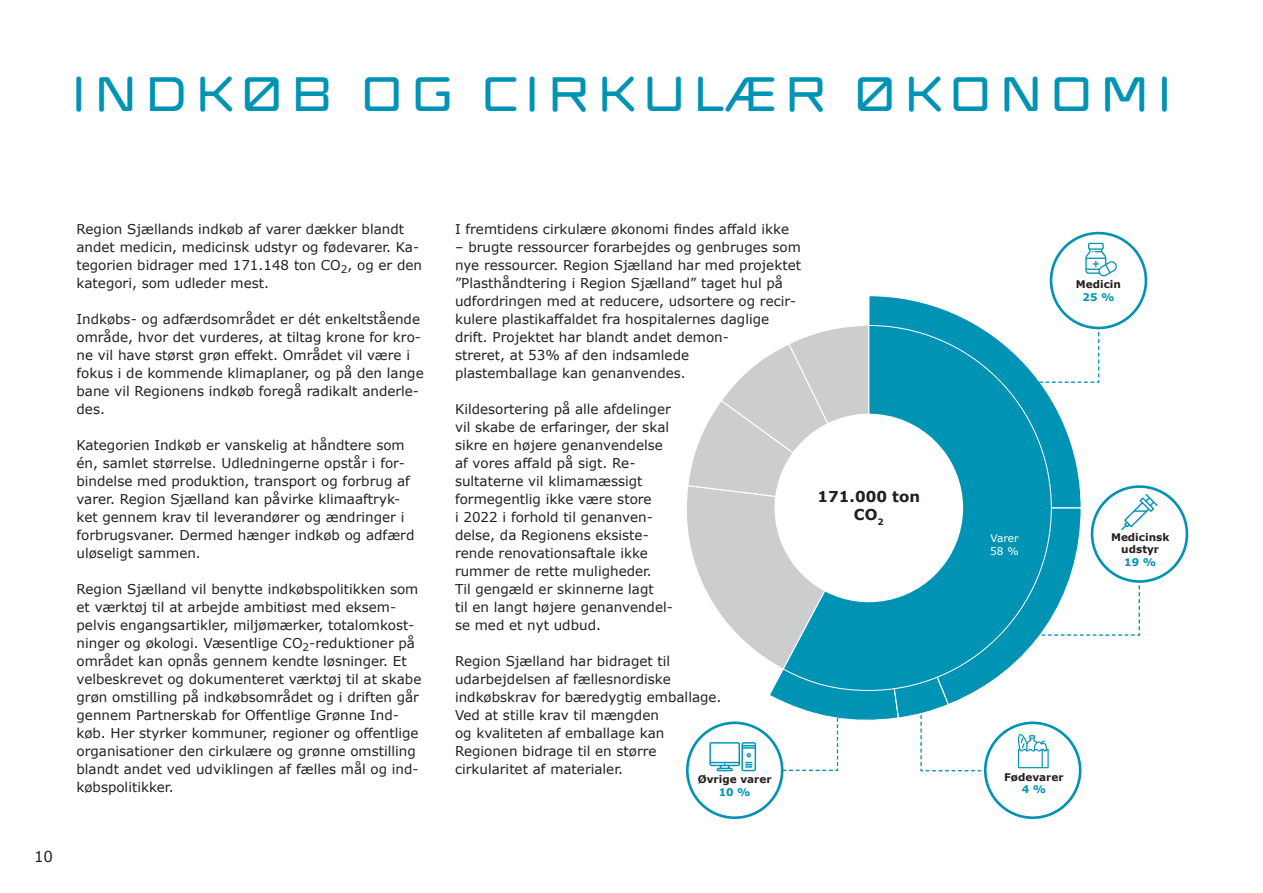
<style>
.page{position:relative;width:1263px;height:893px;background:#fff}
.page>*{position:absolute;margin:0;border:0;box-sizing:border-box;transform-origin:0 0}
.t1{font:48px "REGIONSJAELLANDLUKKET";color:#0093b4}
.t2{font:700 15px/18px "Verdana";color:#231f20;text-align:center}
.t3{font:15px "Verdana";color:#231f20}
.t4{font:13.5px/18px "Verdana";color:#231f20}
.t5{font:700 10.5px/12.6px "Verdana";color:#231f20;text-align:center}
.t6{font:700 10.5px "Verdana";color:#0093b4}
.t7{font:10.5px/12.6px "Verdana";color:#fff}
</style>
<div class="page">
<div style="left:1050px;top:232px;width:97px;height:97px;border:3px solid #0093b4;border-radius:50%"></div>
<svg style="left:1085px;top:243px;width:32px;height:34px"></svg>
<div style="left:686px;top:721px;width:97px;height:98px;border:3px solid #0093b4;border-radius:50%"></div>
<div style="left:984px;top:721px;width:97px;height:98px;border:3px solid #0093b4;border-radius:50%"></div>
<svg style="left:686px;top:296px;width:471px;height:476px"></svg>
<h1 class="t1" style="left:68px;top:64px;width:1110px">INDKØB OG CIRKULÆR ØKONOMI</h1>
<p class="t3" style="left:34px;top:846px;width:21px">10</p>
<p class="t4" style="left:77px;top:220px;width:347px">Region Sjællands indkøb af varer dækker blandt andet medicin, medicinsk udstyr og fødevarer. Ka&shy;tegorien bidrager med 171.148 ton CO<sub>2</sub>, og er den kategori, som udleder mest.</p>
<p class="t4" style="left:77px;top:310px;width:349px">Indkøbs- og adfærdsområdet er dét enkeltstående område, hvor det vurderes, at tiltag krone for kro&shy;ne vil have størst grøn effekt. Området vil være i fokus i de kommende klimaplaner, og på den lange bane vil Regionens indkøb foregå radikalt anderle&shy;des.</p>
<p class="t4" style="left:77px;top:436px;width:339px">Kategorien Indkøb er vanskelig at håndtere som én, samlet størrelse. Udledningerne opstår i for&shy;bindelse med produktion, transport og forbrug af varer. Region Sjælland kan påvirke klimaaftryk&shy;ket gennem krav til leverandører og ændringer i forbrugsvaner. Dermed hænger indkøb og adfærd uløseligt sammen.</p>
<p class="t4" style="left:77px;top:580px;width:346px">Region Sjælland vil benytte indkøbspolitikken som et værktøj til at arbejde ambitiøst med eksem&shy;pelvis engangsartikler, miljømærker, totalomkost&shy;ninger og økologi. Væsentlige CO<sub>2</sub>-reduktioner på området kan opnås gennem kendte løsninger. Et velbeskrevet og dokumenteret værktøj til at skabe grøn omstilling på indkøbsområdet og i driften går gennem Partnerskab for Offentlige Grønne Ind&shy;køb. Her styrker kommuner, regioner og offentlige organisationer den cirkulære og grønne omstilling blandt andet ved udviklingen af fælles mål og ind&shy;købspolitikker.</p>
<p class="t4" style="left:455px;top:220px;width:336px">I fremtidens cirkulære økonomi findes affald ikke</p>
<p class="t4" style="left:455px;top:238px;width:347px">– brugte ressourcer forarbejdes og genbruges som nye ressourcer. Region Sjælland har med projektet ”Plasthåndtering i Region Sjælland” taget hul på udfordringen med at reducere, udsortere og recir&shy;kulere plastikaffaldet fra hospitalernes daglige drift. Projektet har blandt andet demon-<br>streret, at 53% af den indsamlede<br>plastemballage kan genanvendes.</p>
<p class="t4" style="left:455px;top:400px;width:219px">Kildesortering på alle afdelinger vil skabe de erfaringer, der skal sikre en højere genanvendelse af vores affald på sigt. Re&shy;sultaterne vil klimamæssigt formegentlig ikke være store<br>i 2022 i forhold til genanven&shy;delse, da Regionens eksiste&shy;rende renovationsaftale ikke rummer de rette muligheder.<br>Til gengæld er skinnerne lagt<br>til en langt højere genanvendel&shy;se med et nyt udbud.</p>
<p class="t4" style="left:455px;top:652px;width:268px">Region Sjælland har bidraget til udarbejdelsen af fællesnordiske indkøbskrav for bæredygtig emballage.<br>Ved at stille krav til mængden<br>og kvaliteten af emballage kan<br>Regionen bidrage til en større cirkularitet af materialer.</p>
<p class="t5" style="left:698px;top:773px;width:75px">Øvrige varer</p>
<p class="t6" style="left:719px;top:785px;width:33px">10 %</p>
<p class="t2" style="left:818px;top:487px;width:104px">171.000 ton<br>CO<sub>2</sub></p>
<p class="t5" style="left:1076px;top:278px;width:47px">Medicin</p>
<p class="t6" style="left:1082px;top:290px;width:33px">25 %</p>
<p class="t7" style="left:990px;top:532px;width:30px">Varer<br>58 %</p>
<p class="t5" style="left:1111px;top:530px;width:60px">Medicinsk udstyr</p>
<p class="t6" style="left:1124px;top:555px;width:33px">19 %</p>
<p class="t5" style="left:1004px;top:770px;width:61px">Fødevarer</p>
<p class="t6" style="left:1022px;top:782px;width:26px">4 %</p>
</div>
